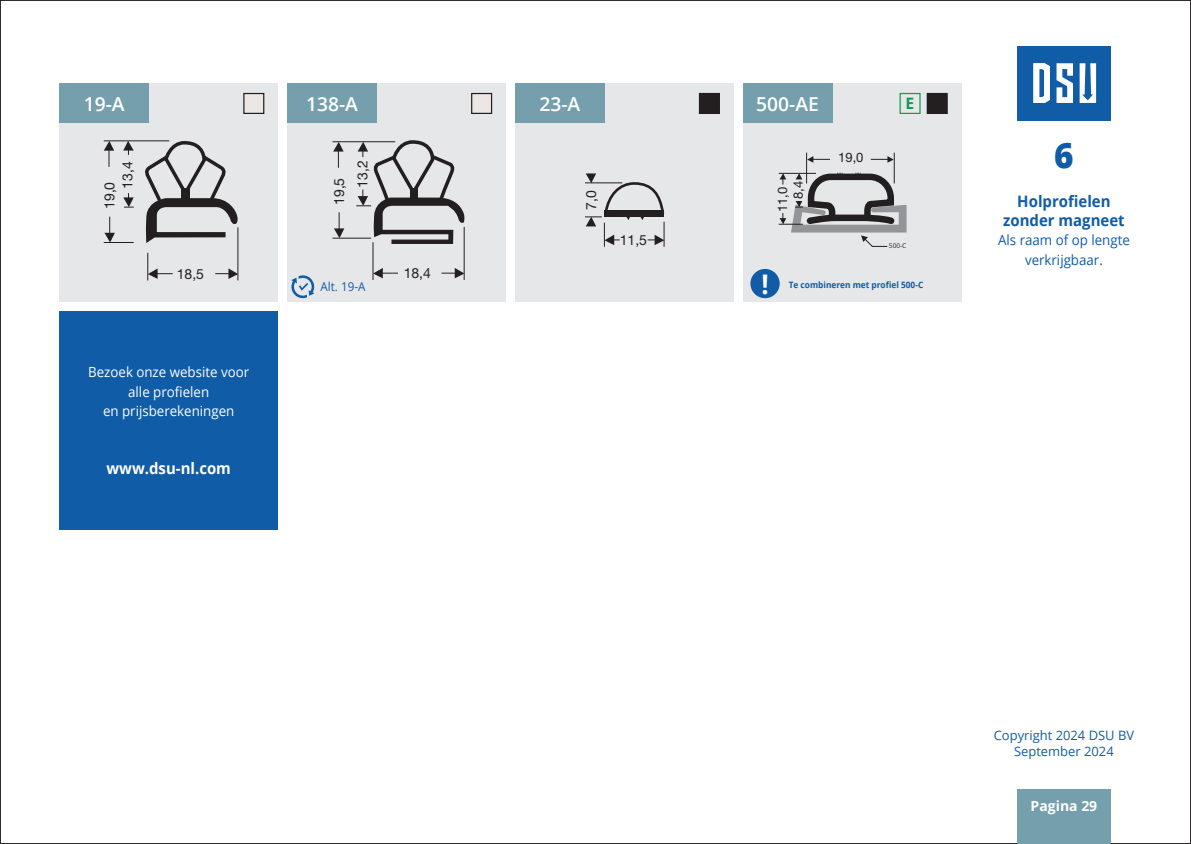
<style>
.page{position:relative;width:1191px;height:844px;background:#fff}
.page>*{position:absolute;margin:0;border:0;box-sizing:border-box;transform-origin:0 0}
.t1{font:800 35px "Open Sans";color:#105ca7;scale:.95 1}
.t2{font:700 26.95px "Open Sans";color:#fff;scale:.95 1}
.t3{font:600 19.25px "Open Sans";color:#fff}
.t4{font:700 15.75px/19.2px "Open Sans";color:#105ca7;text-align:center;scale:.95 1}
.t5{font:700 15.75px "Open Sans";color:#fff;scale:.95 1}
.t6{font:700 15.75px "Open Sans";color:#0f9c56}
.t7{font:14px/19.2px "Open Sans";color:#fff;text-align:center;scale:.95 1}
.t8{font:14px/23.4px "Helvetica Neue";color:#231f20}
.t9{font:14px/19.2px "Open Sans";color:#105ca7;text-align:center;scale:.95 1}
.t10{font:700 14px "Open Sans";color:#fff}
.t11{font:12.95px/15.6px "Open Sans";color:#105ca7;text-align:center}
.t12{font:12.95px/15.6px "Helvetica Neue";color:#231f20}
.t13{font:12.25px "Open Sans";color:#105ca7;scale:.95 1}
.t14{font:700 8.75px "Open Sans";color:#105ca7;scale:.95 1}
.t15{font:6.48px "Open Sans";color:#231f20}
</style>
<div class="page">
<svg style="left:0;top:0;width:1px;height:843px"></svg>
<div style="left:1016px;top:46px;width:94px;height:75px;background:#105ca7"></div>
<svg style="left:1033px;top:63px;width:17px;height:40px"></svg>
<svg style="left:1056px;top:63px;width:17px;height:40px"></svg>
<svg style="left:1079px;top:63px;width:17px;height:40px"></svg>
<div style="left:1016px;top:789px;width:94px;height:54px;background:#759fac"></div>
<div style="left:60px;top:83px;width:218px;height:219px;background:#e6e7e9"></div>
<div style="left:60px;top:83px;width:89px;height:40px;background:#759fac"></div>
<div style="left:244px;top:93px;width:20px;height:20px;background:#eae7e4"></div>
<div style="left:243px;top:93px;width:21px;height:21px;border:1px solid #231f20"></div>
<svg style="left:144px;top:140px;width:94px;height:103px"></svg>
<svg style="left:104px;top:141px;width:10px;height:26px"></svg>
<svg style="left:104px;top:216px;width:11px;height:26px"></svg>
<hr style="left:104px;top:140px;width:65px;height:1px;background:#231f20">
<hr style="left:104px;top:242px;width:30px;height:1px;background:#231f20">
<svg style="left:215px;top:268px;width:22px;height:11px"></svg>
<svg style="left:147px;top:253px;width:26px;height:27px"></svg>
<hr style="left:237px;top:227px;width:1px;height:53px;background:#231f20">
<svg style="left:123px;top:193px;width:11px;height:15px"></svg>
<svg style="left:123px;top:141px;width:11px;height:14px"></svg>
<div style="left:287px;top:83px;width:219px;height:219px;background:#e6e7e9"></div>
<div style="left:287px;top:83px;width:90px;height:40px;background:#759fac"></div>
<div style="left:472px;top:93px;width:19px;height:20px;background:#eae7e4"></div>
<div style="left:471px;top:93px;width:21px;height:21px;border:1px solid #231f20"></div>
<svg style="left:291px;top:275px;width:23px;height:23px"></svg>
<svg style="left:333px;top:142px;width:11px;height:26px"></svg>
<svg style="left:334px;top:212px;width:10px;height:26px"></svg>
<hr style="left:332px;top:141px;width:63px;height:1px;background:#231f20">
<hr style="left:332px;top:238px;width:39px;height:1px;background:#231f20">
<svg style="left:356px;top:140px;width:108px;height:104px"></svg>
<svg style="left:373px;top:268px;width:25px;height:10px"></svg>
<svg style="left:441px;top:268px;width:23px;height:10px"></svg>
<hr style="left:372px;top:242px;width:1px;height:38px;background:#231f20">
<hr style="left:464px;top:227px;width:1px;height:53px;background:#231f20">
<div style="left:515px;top:83px;width:218px;height:219px;background:#e6e7e9"></div>
<div style="left:515px;top:83px;width:89px;height:40px;background:#759fac"></div>
<div style="left:699px;top:93px;width:20px;height:20px;background:#231f20"></div>
<div style="left:699px;top:93px;width:21px;height:21px;border:1px solid #231f20"></div>
<svg style="left:585px;top:173px;width:79px;height:74px"></svg>
<div style="left:743px;top:83px;width:218px;height:219px;background:#e6e7e9"></div>
<div style="left:743px;top:83px;width:89px;height:40px;background:#759fac"></div>
<div style="left:899px;top:93px;width:21px;height:21px;border:1px solid #0f9c56"></div>
<div style="left:927px;top:93px;width:20px;height:20px;background:#231f20"></div>
<div style="left:926px;top:93px;width:21px;height:21px;border:1px solid #231f20"></div>
<div style="left:750px;top:269px;width:29px;height:29px;background:#105ca7;border-radius:50%"></div>
<hr style="left:806px;top:153px;width:1px;height:30px;background:#231f20">
<svg style="left:807px;top:156px;width:23px;height:7px"></svg>
<hr style="left:894px;top:153px;width:1px;height:30px;background:#231f20">
<svg style="left:870px;top:156px;width:23px;height:7px"></svg>
<svg style="left:778px;top:170px;width:128px;height:77px"></svg>
<div style="left:60px;top:311px;width:218px;height:218px;background:#105ca7"></div>
<h3 class="t3" style="left:84px;top:90px;width:42px">19-A</h3>
<p class="t8" style="left:117px;top:189px;width:29px;rotate:-90deg">13,4</p>
<p class="t8" style="left:99px;top:209px;width:29px;rotate:-90deg">19,0</p>
<p class="t8" style="left:177px;top:263px;width:29px">18,5</p>
<p class="t7" style="left:88px;top:362px;width:171px">Bezoek onze website voor alle profielen<br>en prijsberekeningen</p>
<p class="t5" style="left:106px;top:457px;width:133px">www.dsu-nl.com</p>
<h3 class="t3" style="left:306px;top:90px;width:53px">138-A</h3>
<p class="t8" style="left:328px;top:187px;width:29px;text-indent:-17px;rotate:-90deg">19,5<br>13,2</p>
<p class="t13" style="left:320px;top:278px;width:49px">Alt. 19-A</p>
<p class="t8" style="left:404px;top:262px;width:29px">18,4</p>
<h3 class="t3" style="left:539px;top:90px;width:42px">23-A</h3>
<p class="t8" style="left:580px;top:210px;width:21px;rotate:-90deg">7,0</p>
<p class="t8" style="left:620px;top:229px;width:29px">11,5</p>
<h3 class="t3" style="left:756px;top:90px;width:64px">500-AE</h3>
<p class="t6" style="left:905px;top:92px;width:10px">E</p>
<p class="t12" style="left:775px;top:199px;width:20px;text-indent:-13px;rotate:-90deg">11,0<br>8,4</p>
<p class="t12" style="left:838px;top:150px;width:27px">19,0</p>
<p class="t15" style="left:889px;top:241px;width:19px">500-C</p>
<h2 class="t2" style="left:761px;top:265px;width:9px">!</h2>
<p class="t14" style="left:788px;top:278px;width:143px">Te combineren met profiel 500-C</p>
<h1 class="t1" style="left:1054px;top:129px;width:22px">6</h1>
<p class="t4" style="left:1003px;top:191px;width:129px">Holprofielen zonder magneet</p>
<p class="t9" style="left:998px;top:230px;width:140px">Als raam of op lengte verkrijgbaar.</p>
<p class="t11" style="left:993px;top:727px;width:142px">Copyright 2024 DSU BV<br>September 2024</p>
<p class="t10" style="left:1030px;top:795px;width:68px">Pagina 29</p>
</div>
